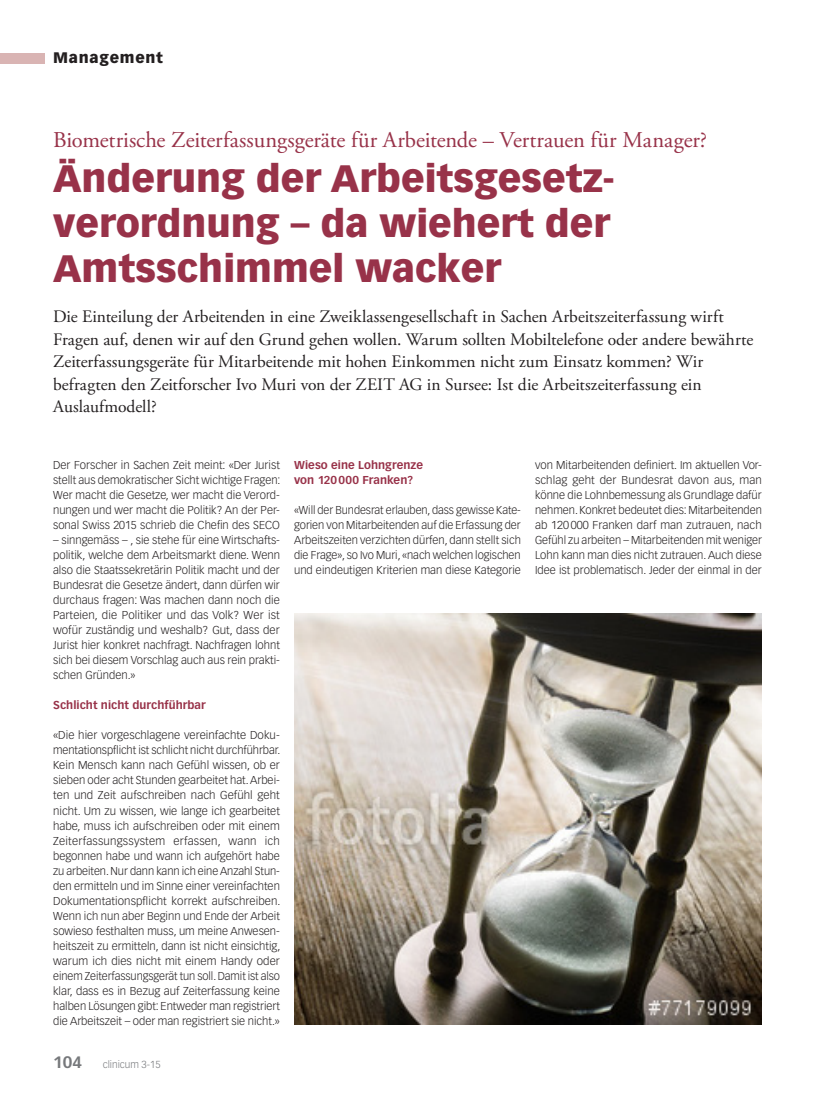
<style>
.page{position:relative;width:815px;height:1099px;background:#fff}
.page>*{position:absolute;margin:0;border:0;box-sizing:border-box;transform-origin:0 0}
.t1{font:900 37.5px/45px "Vectora LT Std";color:#983249;text-align:justify}
.t2{font:22.5px "Adobe Garamond Pro";color:#983249}
.t3{font:17.5px/22.5px "Adobe Garamond Pro";color:#231f20}
.t4{font:900 15px "Vectora LT Std";letter-spacing:.05em;color:#231f20}
.t5{font:300 11.25px/15px "Vectora LT Std";color:#231f20;text-align:justify}
.t6{font:700 11.25px/15px "Vectora LT Std";letter-spacing:.005em;color:#983249}
.t7{font:300 10px "Vectora LT Std";color:#76787b}
.s1{font-weight:700;font-size:16.25px}
</style>
<div class="page">
<div style="left:0;top:53px;width:45px;height:10px;background:#d9b4b3"></div>
<img style="left:294px;top:613px;width:468px;height:411px">
<h3 class="t4" style="left:53px;top:49px;width:111px">Management</h3>
<h2 class="t2" style="left:53px;top:126px;width:655px">Biometrische Zeiterfassungsgeräte für Arbeitende – Vertrauen für Manager?</h2>
<h1 class="t1" style="left:53px;top:155px;width:563px">Änderung der Arbeitsgesetz&shy;verordnung – da wiehert der Amtsschimmel wacker</h1>
<p class="t3" style="left:53px;top:306px;width:702px">Die Einteilung der Arbeitenden in eine Zweiklassengesellschaft in Sachen Arbeitszeiterfassung wirft Fragen auf, denen wir auf den Grund gehen wollen. Warum sollten Mobiltelefone oder andere bewährte Zeiterfassungsgeräte für Mitarbeitende mit hohen Einkommen nicht zum Einsatz kommen? Wir befragten den Zeitforscher Ivo Muri von der ZEIT AG in Sursee: Ist die Arbeitszeiterfassung ein Auslaufmodell?</p>
<p class="t5" style="left:53px;top:458px;width:229px">Der Forscher in Sachen Zeit meint: «Der Jurist stellt aus demokratischer Sicht wichtige Fragen:<br>Wer macht die Gesetze, wer macht die Verord&shy;nungen und wer macht die Politik? An der Per&shy;sonal Swiss 2015 schrieb die Chefin des SECO</p>
<p class="t5" style="left:53px;top:533px;width:228px">– sinngemäss – , sie stehe für eine Wirtschafts&shy;politik, welche dem Arbeitsmarkt diene. Wenn also die Staatssekretärin Politik macht und der Bundesrat die Gesetze ändert, dann dürfen wir durchaus fragen: Was machen dann noch die Parteien, die Politiker und das Volk? Wer ist wofür zuständig und weshalb? Gut, dass der Jurist hier konkret nachfragt. Nachfragen lohnt sich bei diesem Vorschlag auch aus rein prakti&shy;schen Gründen.»</p>
<p class="t6" style="left:53px;top:698px;width:154px">Schlicht nicht durchführbar</p>
<p class="t5" style="left:53px;top:728px;width:229px">«Die hier vorgeschlagene vereinfachte Doku&shy;mentationspflicht ist schlicht nicht durchführbar.<br>Kein Mensch kann nach Gefühl wissen, ob er sieben oder acht Stunden gearbeitet hat. Arbei&shy;ten und Zeit aufschreiben nach Gefühl geht nicht. Um zu wissen, wie lange ich gearbeitet habe, muss ich aufschreiben oder mit einem Zeiterfassungssystem erfassen, wann ich begonnen habe und wann ich aufgehört habe zu arbeiten. Nur dann kann ich eine Anzahl Stun&shy;den ermitteln und im Sinne einer vereinfachten Dokumentationspflicht korrekt aufschreiben.<br>Wenn ich nun aber Beginn und Ende der Arbeit sowieso festhalten muss, um meine Anwesen&shy;heitszeit zu ermitteln, dann ist nicht einsichtig, warum ich dies nicht mit einem Handy oder einem Zeiterfassungsgerät tun soll. Damit ist also klar, dass es in Bezug auf Zeiterfassung keine halben Lösungen gibt: Entweder man registriert die Arbeitszeit – oder man registriert sie nicht.»</p>
<p class="t7" style="left:53px;top:1058px;width:109px"><span class="s1">104</span> clinicum 3-15</p>
<p class="t6" style="left:294px;top:458px;width:130px">Wieso eine Lohngrenze von 120000 Franken?</p>
<p class="t5" style="left:294px;top:503px;width:228px">«Will der Bundesrat erlauben, dass gewisse Kate&shy;gorien von Mitarbeitenden auf die Erfassung der Arbeitszeiten verzichten dürfen, dann stellt sich die Frage», so Ivo Muri, «nach welchen logischen und eindeutigen Kriterien man diese Kategorie</p>
<p class="t5" style="left:535px;top:458px;width:228px">von Mitarbeitenden definiert. Im aktuellen Vor&shy;schlag geht der Bundesrat davon aus, man könne die Lohnbemessung als Grundlage dafür nehmen. Konkret bedeutet dies: Mitarbeitenden ab 120 000 Franken darf man zutrauen, nach Gefühl zu arbeiten – Mitarbeitenden mit weniger Lohn kann man dies nicht zutrauen. Auch diese Idee ist problematisch. Jeder der einmal in der</p>
</div>
